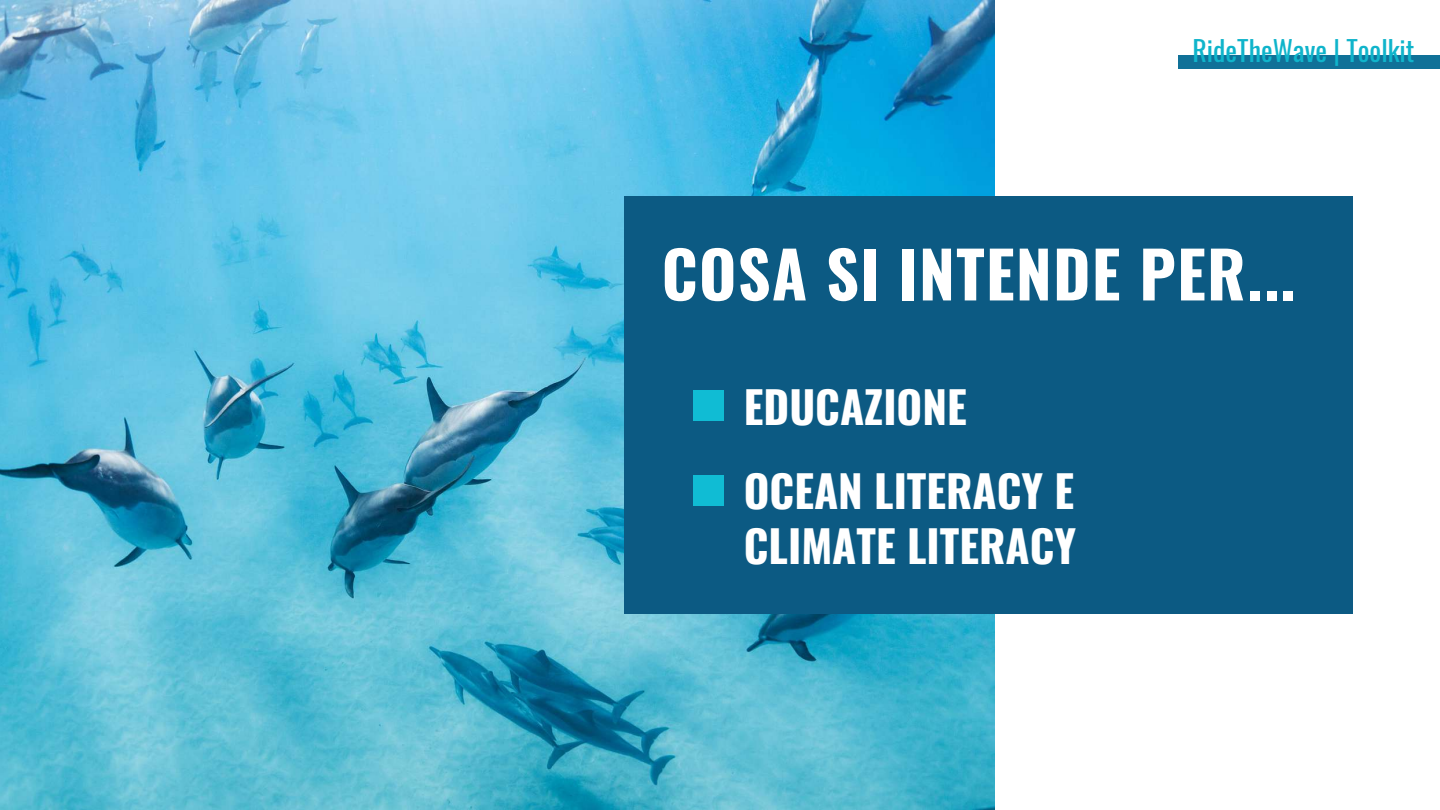
<style>
.page{position:relative;width:1440px;height:810px;background:#fff}
.page>*{position:absolute;margin:0;border:0;box-sizing:border-box;transform-origin:0 0}
.t1{font:700 64px "Oswald";letter-spacing:.02em;color:#fff}
.t2{font:700 44px/84px "Oswald";color:#fff}
.t3{font:27.7px "Oswald";color:#0fb4cb}
</style>
<div class="page">
<img style="left:0;top:0;width:994px;height:810px">
<div style="left:624px;top:196px;width:729px;height:418px;background:#0c5a83"></div>
<div style="left:1179px;top:55px;width:261px;height:14px;background:#107198"></div>
<div style="left:694px;top:390px;width:30px;height:30px;background:#10bcd4"></div>
<div style="left:694px;top:475px;width:30px;height:30px;background:#10bcd4"></div>
<p class="t3" style="left:1193px;top:29px;width:223px">RideTheWave | Toolkit</p>
<h1 class="t1" style="left:662px;top:224px;width:636px">COSA SI INTENDE PER...</h1>
<p class="t2" style="left:744px;top:363px;width:332px">EDUCAZIONE<br>OCEAN LITERACY E</p>
<p class="t2" style="left:744px;top:502px;width:334px">CLIMATE LITERACY</p>
</div>
